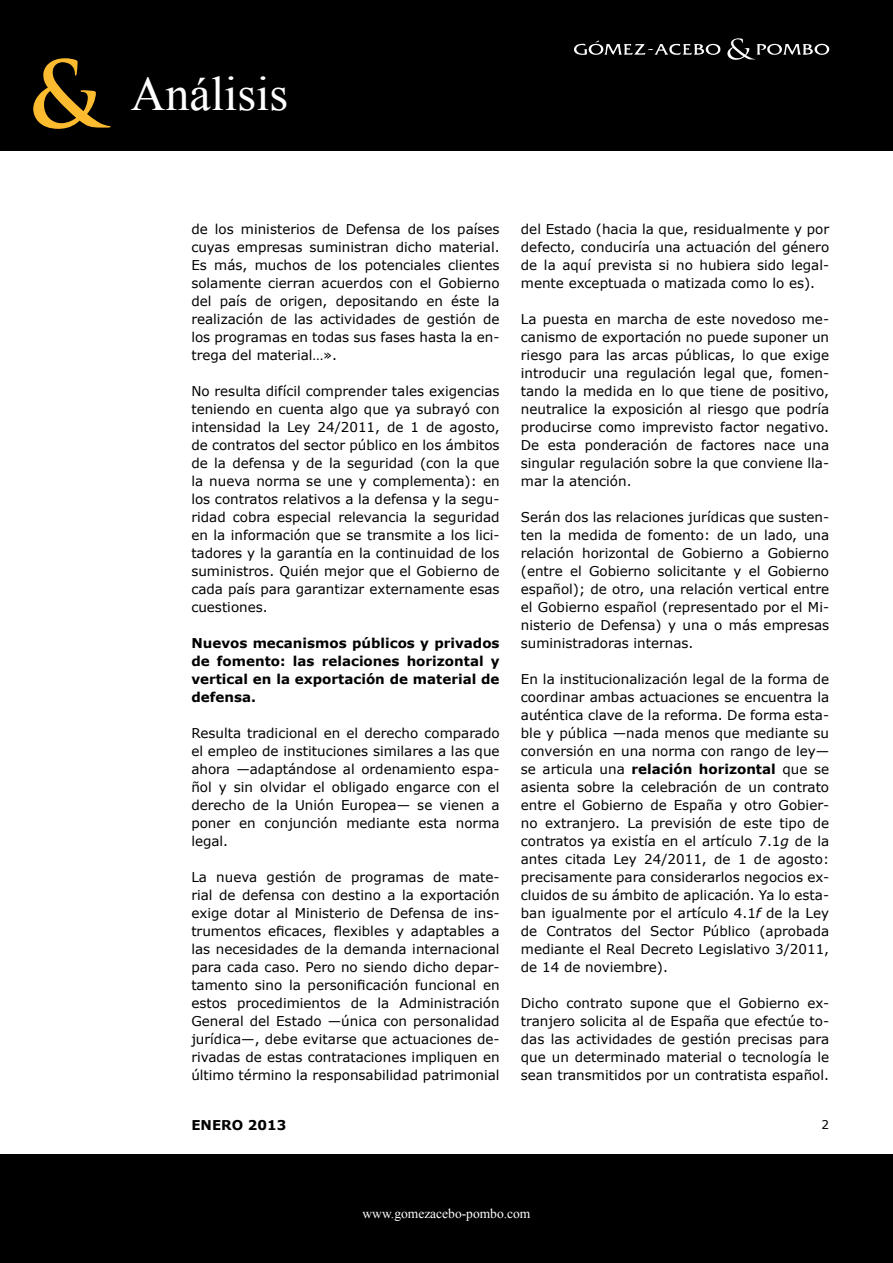
<style>
.page{position:relative;width:893px;height:1263px;background:#fff}
.page>*{position:absolute;margin:0;border:0;box-sizing:border-box;transform-origin:0 0}
.t1{font:700 90px "Trajan Pro";color:#fdbb30}
.t2{font:48px "Times New Roman";color:#fff}
.t3{font:13.5px/18px "Verdana";color:#000;text-align:justify}
.t4{font:700 13.5px/18px "Verdana";color:#000;text-align:justify}
.t5{font:13.5px "Times New Roman";color:#fff}
.t6{font:12px "Verdana";color:#000}
.s1{font-weight:700}
.s2{font-style:italic}
</style>
<div class="page">
<div style="left:0;top:0;width:893px;height:151px;background:#000"></div>
<div style="left:0;top:1154px;width:893px;height:109px;background:#000"></div>
<svg style="left:727px;top:38px;width:102px;height:22px"></svg>
<svg style="left:574px;top:41px;width:147px;height:14px"></svg>
<h1 class="t1" style="left:28px;top:39px;width:76px">&amp;</h1>
<h2 class="t2" style="left:131px;top:62px;width:159px">Análisis</h2>
<p class="t3" style="left:191px;top:220px;width:310px">de los ministerios de Defensa de los países cuyas empresas suministran dicho material.<br>Es más, muchos de los potenciales clientes solamente cierran acuerdos con el Gobierno del país de origen, depositando en éste la realización de las actividades de gestión de los programas en todas sus fases hasta la en&shy;trega del material…».</p>
<p class="t3" style="left:191px;top:382px;width:310px">No resulta difícil comprender tales exigencias teniendo en cuenta algo que ya subrayó con intensidad la Ley 24/2011, de 1 de agosto, de contratos del sector público en los ámbitos de la defensa y de la seguridad (con la que la nueva norma se une y complementa): en los contratos relativos a la defensa y la segu&shy;ridad cobra especial relevancia la seguridad en la información que se transmite a los lici&shy;tadores y la garantía en la continuidad de los suministros. Quién mejor que el Gobierno de cada país para garantizar externamente esas cuestiones.</p>
<p class="t4" style="left:191px;top:634px;width:310px">Nuevos mecanismos públicos y privados de fomento: las relaciones horizontal y vertical en la exportación de material de defensa.</p>
<p class="t3" style="left:191px;top:724px;width:310px">Resulta tradicional en el derecho comparado el empleo de instituciones similares a las que ahora —adaptándose al ordenamiento espa&shy;ñol y sin olvidar el obligado engarce con el derecho de la Unión Europea— se vienen a poner en conjunción mediante esta norma legal.</p>
<p class="t3" style="left:191px;top:868px;width:310px">La nueva gestión de programas de mate&shy;rial de defensa con destino a la exportación exige dotar al Ministerio de Defensa de ins&shy;trumentos eficaces, flexibles y adaptables a las necesidades de la demanda internacional para cada caso. Pero no siendo dicho depar&shy;tamento sino la personificación funcional en estos procedimientos de la Administración General del Estado —única con personalidad jurídica—, debe evitarse que actuaciones de&shy;rivadas de estas contrataciones impliquen en último término la responsabilidad patrimonial</p>
<p class="t4" style="left:191px;top:1116px;width:96px">ENERO 2013</p>
<p class="t3" style="left:521px;top:220px;width:310px">del Estado (hacia la que, residualmente y por defecto, conduciría una actuación del género de la aquí prevista si no hubiera sido legal&shy;mente exceptuada o matizada como lo es).</p>
<p class="t3" style="left:521px;top:310px;width:310px">La puesta en marcha de este novedoso me&shy;canismo de exportación no puede suponer un riesgo para las arcas públicas, lo que exige introducir una regulación legal que, fomen&shy;tando la medida en lo que tiene de positivo, neutralice la exposición al riesgo que podría producirse como imprevisto factor negativo.<br>De esta ponderación de factores nace una singular regulación sobre la que conviene lla&shy;mar la atención.</p>
<p class="t3" style="left:521px;top:508px;width:310px">Serán dos las relaciones jurídicas que susten&shy;ten la medida de fomento: de un lado, una relación horizontal de Gobierno a Gobierno (entre el Gobierno solicitante y el Gobierno español); de otro, una relación vertical entre el Gobierno español (representado por el Mi&shy;nisterio de Defensa) y una o más empresas suministradoras internas.</p>
<p class="t3" style="left:521px;top:670px;width:310px">En la institucionalización legal de la forma de coordinar ambas actuaciones se encuentra la auténtica clave de la reforma. De forma esta&shy;ble y pública —nada menos que mediante su conversión en una norma con rango de ley— se articula una <span class="s1">relación horizontal</span> que se asienta sobre la celebración de un contrato entre el Gobierno de España y otro Gobier&shy;no extranjero. La previsión de este tipo de contratos ya existía en el artículo 7.1<span class="s2">g</span> de la antes citada Ley 24/2011, de 1 de agosto: precisamente para considerarlos negocios ex&shy;cluidos de su ámbito de aplicación. Ya lo esta&shy;ban igualmente por el artículo 4.1<span class="s2">f</span> de la Ley de Contratos del Sector Público (aprobada mediante el Real Decreto Legislativo 3/2011, de 14 de noviembre).</p>
<p class="t3" style="left:521px;top:994px;width:310px">Dicho contrato supone que el Gobierno ex&shy;tranjero solicita al de España que efectúe to&shy;das las actividades de gestión precisas para que un determinado material o tecnología le sean transmitidos por un contratista español.</p>
<p class="t6" style="left:822px;top:1117px;width:9px">2</p>
<p class="t5" style="left:363px;top:1204px;width:169px">www.gomezacebo-pombo.com</p>
</div>
